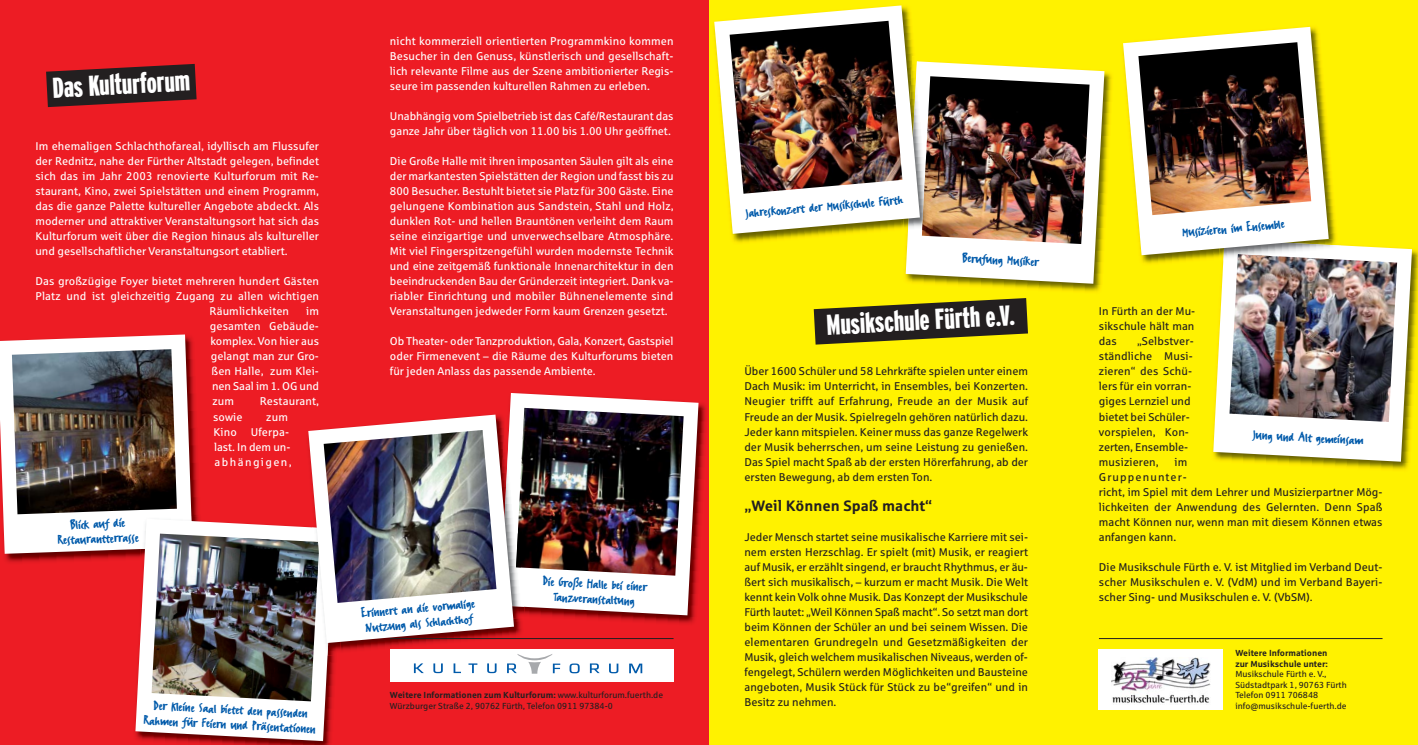
<style>
.page{position:relative;width:1418px;height:745px;background:#fff}
.page>*{position:absolute;margin:0;border:0;box-sizing:border-box;transform-origin:0 0}
.t1{font:900 extra-condensed 28.75px "Interstate";color:#fff}
.t2{font:15px/15px "FF Erikrighthand";color:#005aaa;text-align:center}
.t3{font:700 15px "Sparkasse Rg";color:#231f20}
.t4{font:11.25px/15px "Sparkasse Rg";color:#fff;text-align:justify}
.t5{font:11.25px/15px "Sparkasse Rg";color:#231f20;text-align:justify}
.t6{font:8.75px/10.5px "Sparkasse Rg";color:#231f20}
.t7{font:700 8.75px/10.5px "Sparkasse Rg";color:#231f20}
.s1{font-weight:700}
</style>
<div class="page">
<div style="left:0;top:0;width:709px;height:744px;background:#ed1c24"></div>
<div style="left:709px;top:0;width:708px;height:744px;background:#fff200"></div>
<div style="left:1098px;top:648px;width:124px;height:61px;background:#fff"></div>
<img style="left:1111px;top:657px;width:99px;height:46px">
<svg style="left:46px;top:64px;width:151px;height:43px"></svg>
<img style="left:924px;top:71px;width:188px;height:221px">
<svg style="left:905px;top:61px;width:199px;height:222px;background:#f2efc8"></svg>
<img style="left:921px;top:76px;width:168px;height:168px">
<img style="left:731px;top:234px;width:186px;height:13px">
<img style="left:920px;top:61px;width:6px;height:170px">
<img style="left:922px;top:152px;width:11px;height:78px">
<svg style="left:714px;top:5px;width:206px;height:229px;fill:#fff"></svg>
<img style="left:729px;top:21px;width:173px;height:173px">
<svg style="left:813px;top:298px;width:215px;height:46px"></svg>
<img style="left:1232px;top:249px;width:185px;height:221px">
<svg style="left:1213px;top:245px;width:198px;height:216px;background:#f1eec8"></svg>
<img style="left:1229px;top:254px;width:167px;height:167px">
<hr style="left:1098px;top:638px;width:284px;height:1px;background:#231f20">
<img style="left:683px;top:402px;width:23px;height:222px">
<svg style="left:683px;top:402px;width:15px;height:213px;background:#dbacad"></svg>
<img style="left:142px;top:740px;width:189px;height:4px">
<svg style="left:135px;top:701px;width:198px;height:39px;background:#efdbdb"></svg>
<img style="left:1140px;top:26px;width:200px;height:242px">
<img style="left:1218px;top:234px;width:122px;height:27px">
<img style="left:1223px;top:239px;width:118px;height:22px">
<img style="left:1237px;top:255px;width:38px;height:4px">
<svg style="left:1123px;top:27px;width:205px;height:228px;fill:#fff"></svg>
<img style="left:1138px;top:42px;width:173px;height:173px">
<img style="left:0;top:334px;width:683px;height:367px">
<h1 class="t1" style="left:52px;top:77px;width:139px;rotate:-3deg">Das Kulturforum</h1>
<p class="t4" style="left:35px;top:140px;width:285px">Im ehemaligen Schlachthofareal, idyllisch am Flussufer der Rednitz, nahe der Fürther Altstadt gelegen, befindet sich das im Jahr 2003 renovierte Kulturforum mit Re&shy;staurant, Kino, zwei Spielstätten und einem Programm, das die ganze Palette kultureller Angebote abdeckt. Als moderner und attraktiver Veranstaltungsort hat sich das Kulturforum weit über die Region hinaus als kultureller und gesellschaftlicher Veranstaltungsort etabliert.</p>
<p class="t4" style="left:35px;top:275px;width:285px">Das großzügige Foyer bietet mehreren hundert Gästen</p>
<p class="t4" style="left:35px;top:290px;width:285px">Platz und ist gleichzeitig Zugang zu allen wichtigen</p>
<p class="t4" style="left:209px;top:305px;width:81px">Räumlichkeiten</p>
<p class="t4" style="left:210px;top:305px;width:111px;text-indent:96px">im gesamten Gebäude&shy;komplex. Von hier aus gelangt man zur Gro&shy;ßen Halle, zum Klei&shy;nen Saal im 1. OG und zum</p>
<p class="t4" style="left:260px;top:395px;width:61px">Restaurant,</p>
<h2 class="t2" style="left:57px;top:516px;width:83px;rotate:-2deg">Blick auf die<br>Restaurantterrasse</h2>
<p class="t4" style="left:213px;top:410px;width:31px">sowie</p>
<p class="t4" style="left:214px;top:410px;width:80px;text-align:left;text-indent:53px">zum<br>Kino Uferpa&shy;last. In dem un&shy;abhängigen,</p>
<h2 class="t2" style="left:145px;top:696px;width:174px;rotate:3deg">Der Kleine Saal bietet den passenden<br>Rahmen für Feiern und Präsentationen</h2>
<p class="t4" style="left:390px;top:35px;width:285px">nicht kommerziell orientierten Programmkino kommen Besucher in den Genuss, künstlerisch und gesellschaft&shy;lich relevante Filme aus der Szene ambitionierter Regis&shy;seure im passenden kulturellen Rahmen zu erleben.</p>
<p class="t4" style="left:390px;top:110px;width:285px">Unabhängig vom Spielbetrieb ist das Café/Restaurant das ganze Jahr über täglich von 11.00 bis 1.00 Uhr geöffnet.</p>
<p class="t4" style="left:390px;top:155px;width:285px">Die Große Halle mit ihren imposanten Säulen gilt als eine der markantesten Spielstätten der Region und fasst bis zu 800 Besucher. Bestuhlt bietet sie Platz für 300 Gäste. Eine gelungene Kombination aus Sandstein, Stahl und Holz, dunklen Rot- und hellen Brauntönen verleiht dem Raum seine einzigartige und unverwechselbare Atmosphäre.<br>Mit viel Fingerspitzengefühl wurden modernste Technik und eine zeitgemäß funktionale Innenarchitektur in den beeindruckenden Bau der Gründerzeit integriert. Dank va&shy;riabler Einrichtung und mobiler Bühnenelemente sind Veranstaltungen jedweder Form kaum Grenzen gesetzt.</p>
<p class="t4" style="left:390px;top:335px;width:285px">Ob Theater- oder Tanzproduktion, Gala, Konzert, Gastspiel oder Firmenevent – die Räume des Kulturforums bieten für jeden Anlass das passende Ambiente.</p>
<h2 class="t2" style="left:360px;top:604px;width:116px;text-align:left;rotate:-5deg">Erinnert an die vormalige<br>Nutzung als Schlachthof</h2>
<h2 class="t2" style="left:543px;top:572px;width:106px;rotate:3deg">Die Große Halle bei einer<br>Tanzveranstaltung</h2>
<p class="t6" style="left:390px;top:690px;width:275px"><span class="s1">Weitere Informationen zum Kulturforum:</span> www.kulturforum.fuerth.de<br>Würzburger Straße 2, 90762 Fürth, Telefon 0911 97384-0</p>
<h2 class="t2" style="left:745px;top:205px;width:159px;rotate:-5deg">Jahreskonzert der Musikschule Fürth</h2>
<h2 class="t2" style="left:962px;top:249px;width:78px;rotate:3deg">Berufung Musiker</h2>
<h1 class="t1" style="left:826px;top:314px;width:190px;rotate:-3deg">Musikschule Fürth e.V.</h1>
<p class="t5" style="left:744px;top:365px;width:285px">Über 1600 Schüler und 58 Lehrkräfte spielen unter einem Dach Musik: im Unterricht, in Ensembles, bei Konzerten.<br>Neugier trifft auf Erfahrung, Freude an der Musik auf Freude an der Musik. Spielregeln gehören natürlich dazu.<br>Jeder kann mitspielen. Keiner muss das ganze Regelwerk der Musik beherrschen, um seine Leistung zu genießen.<br>Das Spiel macht Spaß ab der ersten Hörerfahrung, ab der ersten Bewegung, ab dem ersten Ton.</p>
<h2 class="t3" style="left:744px;top:499px;width:189px">„Weil Können Spaß macht“</h2>
<p class="t5" style="left:744px;top:530px;width:285px">Jeder Mensch startet seine musikalische Karriere mit sei&shy;nem ersten Herzschlag. Er spielt (mit) Musik, er reagiert auf Musik, er erzählt singend, er braucht Rhythmus, er äu&shy;ßert sich musikalisch, – kurzum er macht Musik. Die Welt kennt kein Volk ohne Musik. Das Konzept der Musikschule Fürth lautet: „Weil Können Spaß macht“. So setzt man dort beim Können der Schüler an und bei seinem Wissen. Die elementaren Grundregeln und Gesetzmäßigkeiten der Musik, gleich welchem musikalischen Niveaus, werden of&shy;fengelegt, Schülern werden Möglichkeiten und Bausteine angeboten, Musik Stück für Stück zu be“greifen“ und in Besitz zu nehmen.</p>
<h2 class="t2" style="left:1181px;top:224px;width:104px;rotate:-5deg">Musizieren im Ensemble</h2>
<p class="t5" style="left:1098px;top:305px;width:98px">In Fürth an der Mu&shy;sikschule hält man das</p>
<p class="t5" style="left:1098px;top:335px;width:96px;text-align:left;text-indent:38px">„Selbstver&shy;ständliche Musi&shy;zieren“ des Schü&shy;lers für ein vorran&shy;giges Lernziel und bietet bei Schüler&shy;vorspielen, Kon&shy;zerten, Ensemble&shy;musizieren,</p>
<h2 class="t2" style="left:1253px;top:426px;width:112px;rotate:3deg">Jung und Alt gemeinsam</h2>
<p class="t5" style="left:1098px;top:455px;width:285px;text-align:left;text-indent:76px">im<br>Gruppenunter-<br>richt, im Spiel mit dem Lehrer und Musizierpartner Mög&shy;lichkeiten der Anwendung des Gelernten. Denn Spaß macht Können nur, wenn man mit diesem Können etwas anfangen kann.</p>
<p class="t5" style="left:1098px;top:560px;width:285px">Die Musikschule Fürth e. V. ist Mitglied im Verband Deut&shy;scher Musikschulen e. V. (VdM) und im Verband Bayeri&shy;scher Sing- und Musikschulen e. V. (VbSM).</p>
<p class="t7" style="left:1235px;top:648px;width:94px">Weitere Informationen zur Musikschule unter:</p>
<p class="t6" style="left:1235px;top:669px;width:113px">Musikschule Fürth e. V.,<br>Südstadtpark 1, 90763 Fürth<br>Telefon 0911 706848 info@musikschule-fuerth.de</p>
</div>
